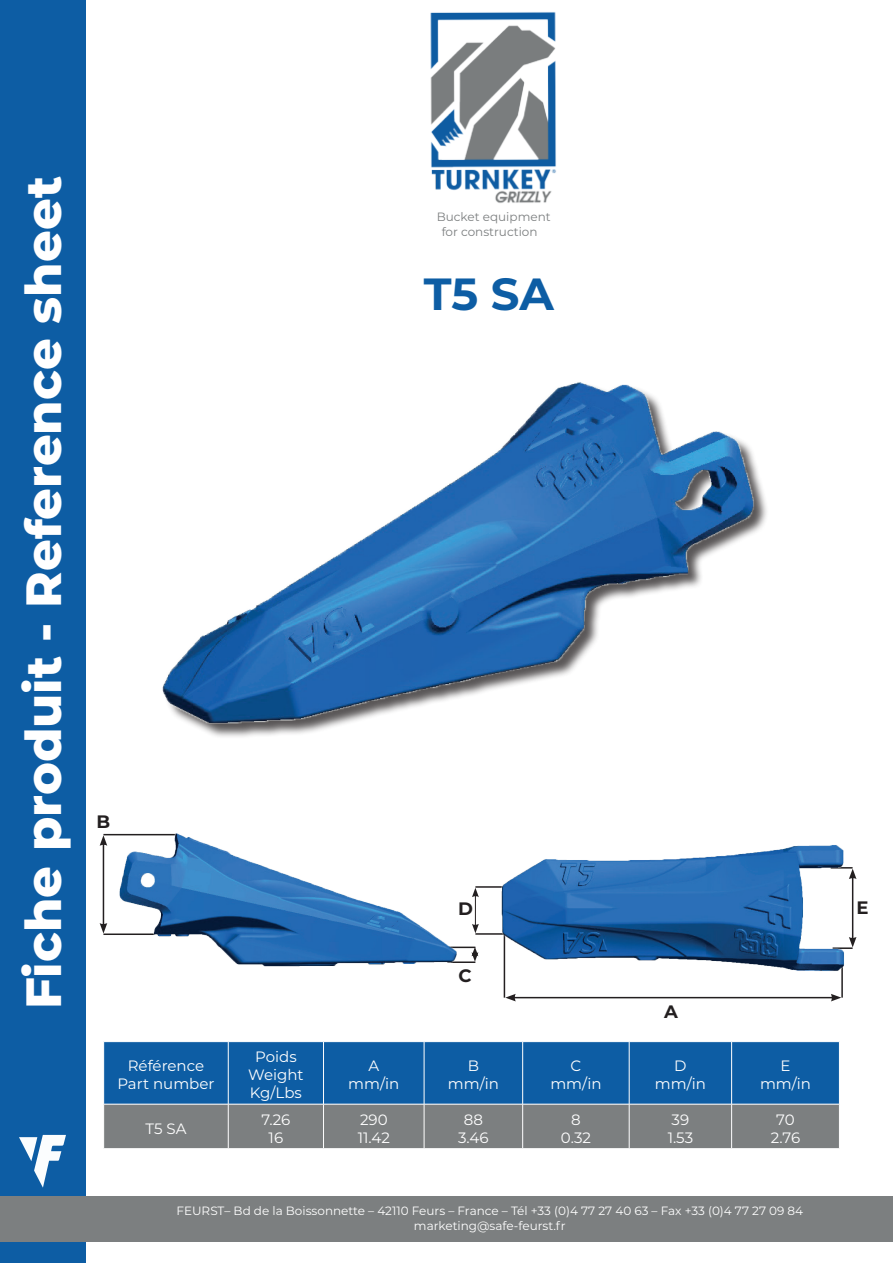
<style>
.page{position:relative;width:893px;height:1263px;background:#fff}
.page>*{position:absolute;margin:0;border:0;box-sizing:border-box;transform-origin:0 0}
.t1{font:800 49.5px "Montserrat";color:#fff}
.t2{font:700 45px "Montserrat";color:#0d5da4}
.t3{font:700 18px "Montserrat";color:#231f20}
.t4{font:15px/18px "Montserrat";color:#fff;text-align:center}
.t5{font:12px/14.4px "Montserrat";color:#fff;text-align:center}
.t6{font:12px/14.4px "Montserrat";color:#7c7f80;text-align:center}
.s1{color:#fff}
</style>
<div class="page">
<div style="left:0;top:0;width:85px;height:1263px;background:#0d5da4"></div>
<div style="left:0;top:1196px;width:893px;height:46px;background:#7c7f80"></div>
<svg style="left:19px;top:1135px;width:47px;height:52px"></svg>
<div style="left:104px;top:1042px;width:735px;height:62px;background:#0d5da4"></div>
<div style="left:104px;top:1105px;width:735px;height:43px;background:#7c7f80"></div>
<hr style="left:228px;top:1042px;width:1px;height:62px;background:#fff">
<hr style="left:323px;top:1042px;width:1px;height:62px;background:#fff">
<hr style="left:424px;top:1042px;width:1px;height:62px;background:#fff">
<hr style="left:522px;top:1042px;width:1px;height:62px;background:#fff">
<hr style="left:629px;top:1042px;width:1px;height:62px;background:#fff">
<hr style="left:731px;top:1042px;width:1px;height:62px;background:#fff">
<hr style="left:228px;top:1104px;width:1px;height:44px;background:#fff">
<hr style="left:323px;top:1104px;width:1px;height:44px;background:#fff">
<hr style="left:424px;top:1104px;width:1px;height:44px;background:#fff">
<hr style="left:522px;top:1104px;width:1px;height:44px;background:#fff">
<hr style="left:629px;top:1104px;width:1px;height:44px;background:#fff">
<hr style="left:731px;top:1104px;width:1px;height:44px;background:#fff">
<img style="left:430px;top:12px;width:126px;height:191px">
<hr style="left:103px;top:834px;width:73px;height:1px;background:#231f20">
<hr style="left:103px;top:933px;width:52px;height:2px;background:#231f20">
<hr style="left:449px;top:946px;width:26px;height:2px;background:#231f20">
<hr style="left:447px;top:961px;width:28px;height:2px;background:#231f20">
<hr style="left:475px;top:886px;width:28px;height:2px;background:#231f20">
<hr style="left:475px;top:933px;width:30px;height:2px;background:#231f20">
<hr style="left:504px;top:919px;width:1px;height:79px;background:#231f20">
<hr style="left:841px;top:966px;width:2px;height:32px;background:#231f20">
<svg style="left:853px;top:869px;width:3px;height:10px"></svg>
<svg style="left:853px;top:937px;width:3px;height:10px"></svg>
<hr style="left:513px;top:997px;width:320px;height:1px;background:#231f20">
<svg style="left:505px;top:994px;width:11px;height:7px"></svg>
<svg style="left:831px;top:994px;width:10px;height:7px"></svg>
<hr style="left:475px;top:895px;width:1px;height:31px;background:#231f20">
<svg style="left:472px;top:888px;width:7px;height:9px"></svg>
<svg style="left:472px;top:924px;width:7px;height:9px"></svg>
<svg style="left:471px;top:947px;width:7px;height:15px"></svg>
<hr style="left:103px;top:843px;width:1px;height:82px;background:#231f20">
<svg style="left:100px;top:835px;width:7px;height:11px"></svg>
<svg style="left:100px;top:923px;width:7px;height:10px"></svg>
<img style="left:111px;top:833px;width:355px;height:134px">
<img style="left:489px;top:845px;width:364px;height:149px">
<img style="left:162px;top:382px;width:605px;height:355px">
<h1 class="t1" style="left:7px;top:1009px;width:834px;rotate:-90deg">Fiche produit - Reference sheet</h1>
<p class="t6" style="left:437px;top:209px;width:115px">Bucket equipment for construction<span class="s1">g</span></p>
<h2 class="t2" style="left:424px;top:262px;width:132px">T5 SA</h2>
<p class="t3" style="left:96px;top:808px;width:15px">B</p>
<p class="t3" style="left:458px;top:895px;width:16px">D</p>
<p class="t3" style="left:458px;top:963px;width:15px">C</p>
<p class="t3" style="left:664px;top:998px;width:15px">A</p>
<p class="t4" style="left:117px;top:1056px;width:99px">Référence<br>Part number</p>
<p class="t4" style="left:248px;top:1047px;width:57px">Poids<br>Weight<br>Kg/Lbs</p>
<p class="t4" style="left:348px;top:1056px;width:53px">A mm/in</p>
<p class="t4" style="left:448px;top:1056px;width:53px">B mm/in</p>
<p class="t4" style="left:550px;top:1056px;width:53px">C mm/in</p>
<p class="t4" style="left:655px;top:1056px;width:53px">D mm/in</p>
<p class="t4" style="left:760px;top:1056px;width:53px">E mm/in</p>
<p class="t4" style="left:146px;top:1119px;width:42px">T5 SA</p>
<p class="t4" style="left:261px;top:1110px;width:30px">7.26<br>16</p>
<p class="t4" style="left:358px;top:1110px;width:34px;text-align:left">290<br>11.42</p>
<p class="t4" style="left:458px;top:1110px;width:32px">88<br>3.46</p>
<p class="t4" style="left:561px;top:1110px;width:31px">8<br>0.32</p>
<p class="t4" style="left:668px;top:1110px;width:27px;text-align:left">39<br>1.53</p>
<p class="t4" style="left:771px;top:1110px;width:31px">70<br>2.76</p>
<p class="t5" style="left:177px;top:1203px;width:628px">FEURST– Bd de la Boissonnette – 42110 Feurs – France – Tél +33 (0)4 77 27 40 63 – Fax +33 (0)4 77 27 09 84 marketing@safe-feurst.fr</p>
<p class="t3" style="left:857px;top:895px;width:14px">E</p>
</div>
